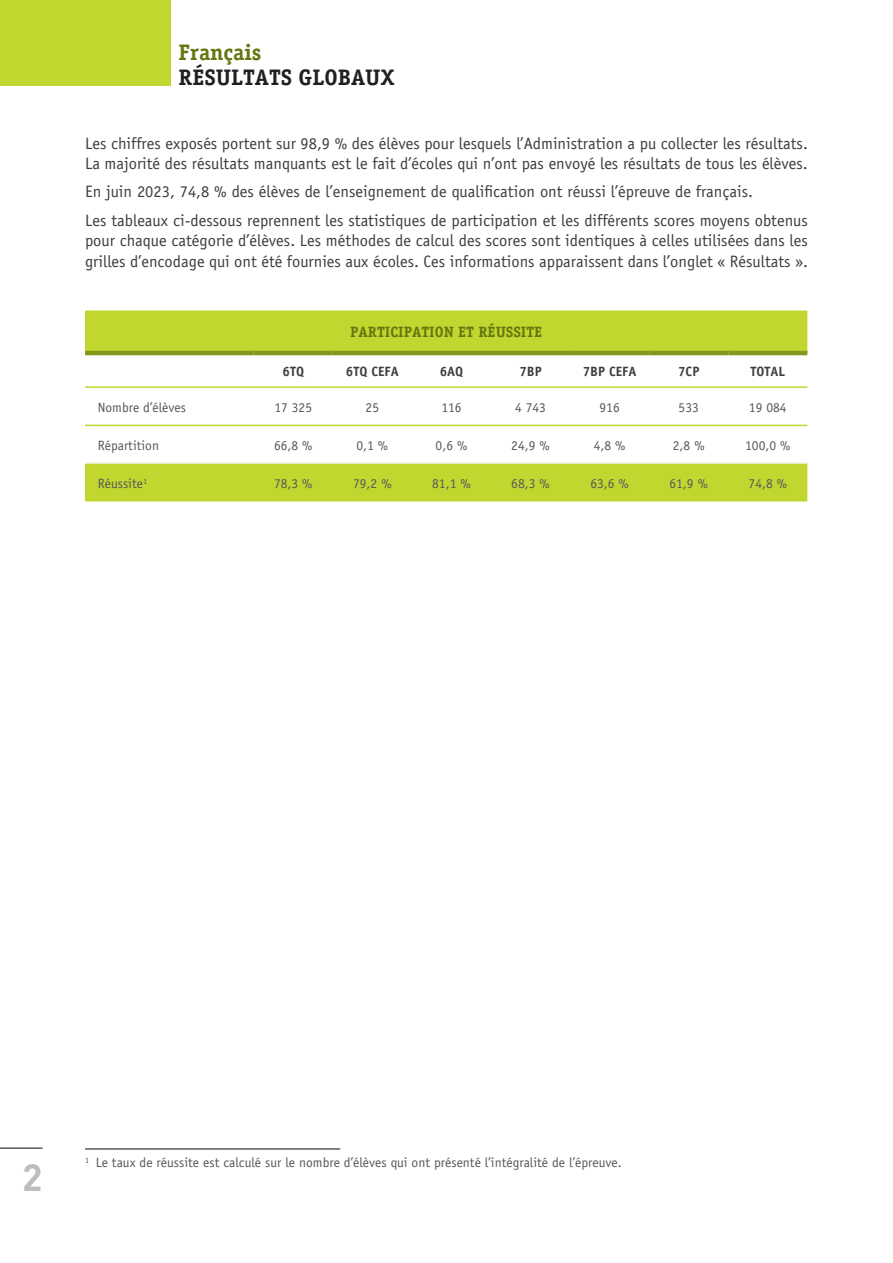
<style>
.page{position:relative;width:893px;height:1263px;background:#fff}
.page>*{position:absolute;margin:0;border:0;box-sizing:border-box;transform-origin:0 0}
.t1{font:37.5px "DINT Bold";color:#bcbdc0}
.t2{font:700 22.5px "Evalex Serif";color:#231f20}
.t3{font:700 22.5px "Evalex Serif";color:#64760f}
.PD_-_TEXTE{font:16.5px/20.4px "Evalex Sans";color:#3e3e3f}
.t4{font:700 15px "Evalex Serif";color:#64760f}
.t5{font:13.5px "Evalex Sans";color:#57585a}
.t6{font:700 13.5px "Evalex Sans";color:#3e3e3f}
</style>
<div class="page">
<hr style="left:0;top:1147px;width:43px;height:2px;background:#57585a">
<svg style="left:85px;top:310px;width:722px;height:191px;fill:#c1d72f"></svg>
<svg style="left:85px;top:388px;width:722px;height:74px"></svg>
<svg style="left:254px;top:426px;width:553px;height:36px"></svg>
<hr style="left:85px;top:462px;width:169px;height:2px;background:#eaf0c1">
<hr style="left:254px;top:462px;width:79px;height:2px;background:#eaf0c1">
<hr style="left:333px;top:462px;width:79px;height:2px;background:#eaf0c1">
<hr style="left:412px;top:462px;width:79px;height:2px;background:#eaf0c1">
<hr style="left:491px;top:462px;width:79px;height:2px;background:#eaf0c1">
<hr style="left:570px;top:462px;width:79px;height:2px;background:#eaf0c1">
<hr style="left:649px;top:462px;width:79px;height:2px;background:#eaf0c1">
<hr style="left:728px;top:462px;width:79px;height:2px;background:#eaf0c1">
<hr style="left:85px;top:351px;width:169px;height:4px;background:#85981e">
<hr style="left:254px;top:351px;width:79px;height:4px;background:#85981e">
<hr style="left:333px;top:351px;width:79px;height:4px;background:#85981e">
<hr style="left:412px;top:351px;width:79px;height:4px;background:#85981e">
<hr style="left:491px;top:351px;width:79px;height:4px;background:#85981e">
<hr style="left:570px;top:351px;width:79px;height:4px;background:#85981e">
<hr style="left:649px;top:351px;width:79px;height:4px;background:#85981e">
<hr style="left:728px;top:351px;width:79px;height:4px;background:#85981e">
<hr style="left:85px;top:386px;width:169px;height:2px;background:#c1d72f">
<hr style="left:254px;top:386px;width:79px;height:2px;background:#c1d72f">
<hr style="left:333px;top:386px;width:79px;height:2px;background:#c1d72f">
<hr style="left:412px;top:386px;width:79px;height:2px;background:#c1d72f">
<hr style="left:491px;top:386px;width:79px;height:2px;background:#c1d72f">
<hr style="left:570px;top:386px;width:79px;height:2px;background:#c1d72f">
<hr style="left:649px;top:386px;width:79px;height:2px;background:#c1d72f">
<hr style="left:728px;top:386px;width:79px;height:2px;background:#c1d72f">
<hr style="left:85px;top:425px;width:169px;height:1px;background:#c1d72f">
<hr style="left:254px;top:425px;width:79px;height:1px;background:#c1d72f">
<hr style="left:333px;top:425px;width:79px;height:1px;background:#c1d72f">
<hr style="left:412px;top:425px;width:79px;height:1px;background:#c1d72f">
<hr style="left:491px;top:425px;width:79px;height:1px;background:#c1d72f">
<hr style="left:570px;top:425px;width:79px;height:1px;background:#c1d72f">
<hr style="left:649px;top:425px;width:79px;height:1px;background:#c1d72f">
<hr style="left:728px;top:425px;width:79px;height:1px;background:#c1d72f">
<hr style="left:85px;top:1148px;width:255px;height:2px;background:#57585a">
<div style="left:0;top:0;width:170px;height:85px;background:#c1d72f"></div>
<p class="t3" style="left:179px;top:38px;width:84px">Français</p>
<p class="t2" style="left:179px;top:63px;width:217px">RÉSULTATS GLOBAUX</p>
<p class="PD_-_TEXTE" style="left:85px;top:134px;width:724px;line-height:19.8px">Les chiffres exposés portent sur 98,9 % des élèves pour lesquels l’Administration a pu collecter les résultats.<br>La majorité des résultats manquants est le fait d’écoles qui n’ont pas envoyé les résultats de tous les élèves.</p>
<p class="PD_-_TEXTE" style="left:85px;top:182px;width:669px">En juin 2023, 74,8 % des élèves de l’enseignement de qualification ont réussi l’épreuve de français.</p>
<p class="PD_-_TEXTE" style="left:85px;top:210px;width:724px;text-align:justify">Les tableaux ci-dessous reprennent les statistiques de participation et les différents scores moyens obtenus pour chaque catégorie d’élèves. Les méthodes de calcul des scores sont identiques à celles utilisées dans les grilles d’encodage qui ont été fournies aux écoles. Ces informations apparaissent dans l’onglet « Résultats ».</p>
<p class="t4" style="left:350px;top:322px;width:194px">PARTICIPATION ET RÉUSSITE</p>
<p class="t6" style="left:282px;top:363px;width:23px">6TQ</p>
<p class="t6" style="left:346px;top:363px;width:55px">6TQ CEFA</p>
<p class="t6" style="left:440px;top:363px;width:25px">6AQ</p>
<p class="t6" style="left:519px;top:363px;width:24px">7BP</p>
<p class="t6" style="left:583px;top:363px;width:55px">7BP CEFA</p>
<p class="t6" style="left:678px;top:363px;width:23px">7CP</p>
<p class="t6" style="left:750px;top:363px;width:36px">TOTAL</p>
<p class="t5" style="left:98px;top:399px;width:90px">Nombre d’élèves</p>
<p class="t5" style="left:274px;top:399px;width:39px">17 325</p>
<p class="t5" style="left:366px;top:399px;width:15px">25</p>
<p class="t5" style="left:441px;top:399px;width:22px">116</p>
<p class="t5" style="left:515px;top:399px;width:32px">4 743</p>
<p class="t5" style="left:599px;top:399px;width:22px">916</p>
<p class="t5" style="left:679px;top:399px;width:22px">533</p>
<p class="t5" style="left:749px;top:399px;width:39px">19 084</p>
<p class="t5" style="left:98px;top:437px;width:63px">Répartition</p>
<p class="t5" style="left:274px;top:437px;width:40px">66,8 %</p>
<p class="t5" style="left:356px;top:437px;width:33px">0,1 %</p>
<p class="t5" style="left:436px;top:437px;width:33px">0,6 %</p>
<p class="t5" style="left:511px;top:437px;width:40px">24,9 %</p>
<p class="t5" style="left:594px;top:437px;width:33px">4,8 %</p>
<p class="t5" style="left:673px;top:437px;width:33px">2,8 %</p>
<p class="t5" style="left:745px;top:437px;width:47px">100,0 %</p>
<p class="t5" style="left:98px;top:476px;width:51px">Réussite<sup>1</sup></p>
<p class="t5" style="left:274px;top:476px;width:40px">78,3 %</p>
<p class="t5" style="left:353px;top:476px;width:40px">79,2 %</p>
<p class="t5" style="left:432px;top:476px;width:40px">81,1 %</p>
<p class="t5" style="left:511px;top:476px;width:40px">68,3 %</p>
<p class="t5" style="left:590px;top:476px;width:40px">63,6 %</p>
<p class="t5" style="left:669px;top:476px;width:40px">61,9 %</p>
<p class="t5" style="left:749px;top:476px;width:40px">74,8 %</p>
<h1 class="t1" style="left:22px;top:1152px;width:22px">2</h1>
<p class="t5" style="left:85px;top:1155px;width:538px"><sup>1</sup> Le taux de réussite est calculé sur le nombre d’élèves qui ont présenté l’intégralité de l’épreuve.</p>
</div>
